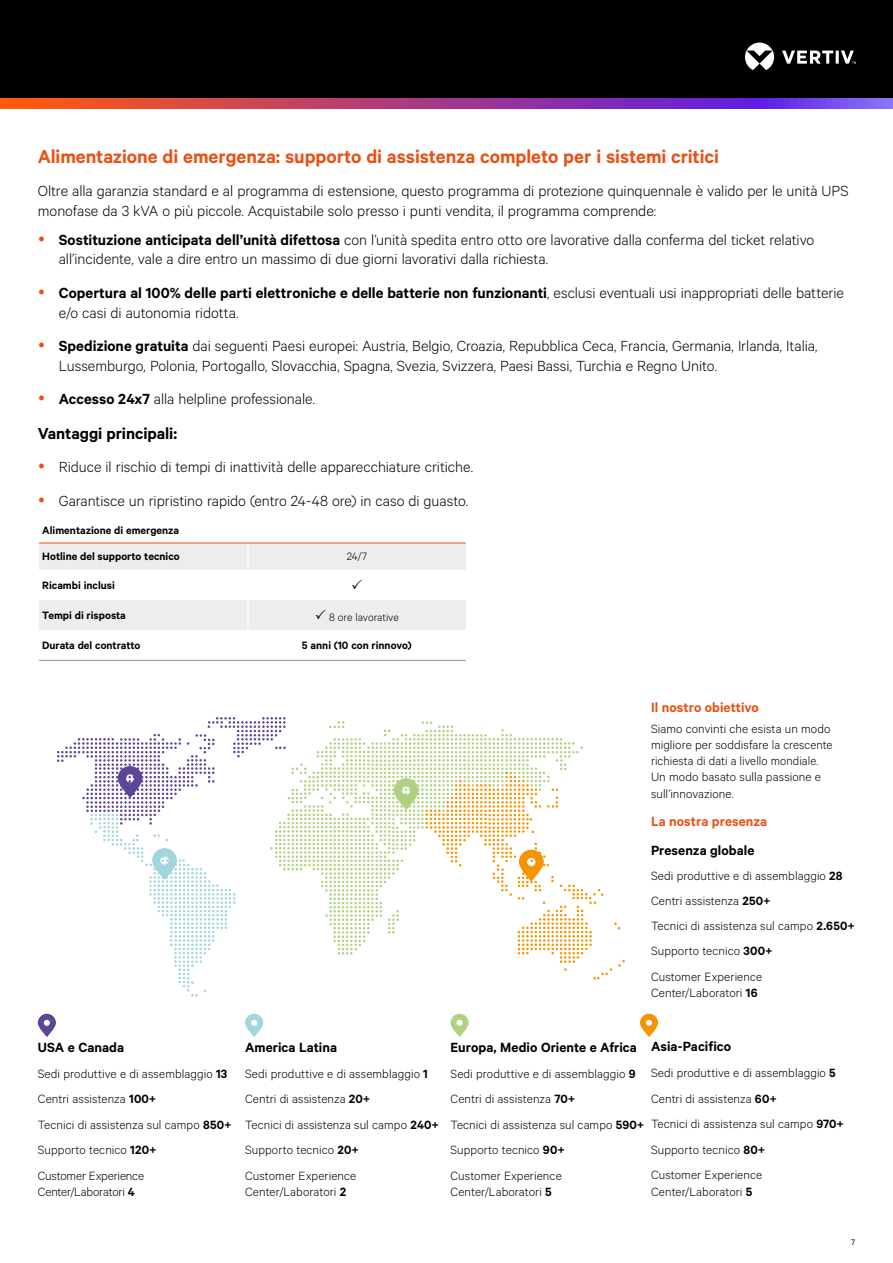
<style>
.page{position:relative;width:893px;height:1263px;background:#fff}
.page>*{position:absolute;margin:0;border:0;box-sizing:border-box;transform-origin:0 0}
.t1{font:600 21px "Calibre";letter-spacing:-.005em;color:#e95114}
.t2{font:600 18px "Calibre";letter-spacing:-.005em;color:#000}
.t3{font:300 16.5px/19.8px "Calibre";letter-spacing:-.005em;color:#000}
.t4{font:600 15px "Calibre";letter-spacing:.005em;color:#000}
.t5{font:600 15px "Calibre";letter-spacing:.005em;color:#e95114}
.t6{font:300 13.5px/25.5px "Calibre";letter-spacing:.005em;color:#000}
.t7{font:300 13.5px "Calibre";letter-spacing:-.015em;color:#000}
.t8{font:600 12px/25.8px "Calibre";color:#000}
.t9{font:300 12px "Calibre";letter-spacing:-.005em;color:#000}
.t10{font:9px "Calibre";color:#000}
.s1{font-weight:600}
</style>
<div class="page">
<div style="left:0;top:0;width:893px;height:108px;background:#000"></div>
<svg style="left:745px;top:43px;width:111px;height:27px"></svg>
<svg style="left:0;top:98px;width:893px;height:11px"></svg>
<svg style="left:57px;top:717px;width:568px;height:279px"></svg>
<svg style="left:38px;top:1014px;width:18px;height:23px"></svg>
<svg style="left:245px;top:1014px;width:18px;height:23px"></svg>
<svg style="left:450px;top:1014px;width:19px;height:23px"></svg>
<svg style="left:640px;top:1014px;width:18px;height:23px"></svg>
<svg style="left:39px;top:542px;width:427px;height:118px"></svg>
<hr style="left:247px;top:630px;width:1px;height:30px;background:#fff">
<hr style="left:39px;top:660px;width:209px;height:1px;background:#9d9d9c">
<hr style="left:248px;top:660px;width:218px;height:1px;background:#9d9d9c">
<svg style="left:39px;top:543px;width:427px;height:87px"></svg>
<p class="t1" style="left:38px;top:144px;width:683px">Alimentazione di emergenza: supporto di assistenza completo per i sistemi critici</p>
<p class="t3" style="left:38px;top:180px;width:812px">Oltre alla garanzia standard e al programma di estensione, questo programma di protezione quinquennale è valido per le unità UPS monofase da 3 kVA o più piccole. Acquistabile solo presso i punti vendita, il programma comprende:</p>
<p class="t3" style="left:59px;top:229px;width:757px"><span class="s1">Sostituzione anticipata dell’unità difettosa</span> con l’unità spedita entro otto ore lavorative dalla conferma del ticket relativo all’incidente, vale a dire entro un massimo di due giorni lavorativi dalla richiesta.</p>
<p class="t3" style="left:59px;top:282px;width:787px"><span class="s1">Copertura al 100% delle parti elettroniche e delle batterie non funzionanti</span>, esclusi eventuali usi inappropriati delle batterie e/o casi di autonomia ridotta.</p>
<p class="t3" style="left:59px;top:335px;width:760px"><span class="s1">Spedizione gratuita</span> dai seguenti Paesi europei: Austria, Belgio, Croazia, Repubblica Ceca, Francia, Germania, Irlanda, Italia,<br>Lussemburgo, Polonia, Portogallo, Slovacchia, Spagna, Svezia, Svizzera, Paesi Bassi, Turchia e Regno Unito.</p>
<p class="t3" style="left:59px;top:388px;width:258px"><span class="s1">Accesso 24x7</span> alla helpline professionale.</p>
<p class="t2" style="left:38px;top:423px;width:141px">Vantaggi principali:</p>
<p class="t3" style="left:59px;top:450px;width:416px;line-height:33.3px">Riduce il rischio di tempi di inattività delle apparecchiature critiche.<br>Garantisce un ripristino rapido (entro 24-48 ore) in caso di guasto.</p>
<p class="t8" style="left:42px;top:517px;width:139px">Alimentazione di emergenza<br>Hotline del supporto tecnico</p>
<p class="t9" style="left:347px;top:549px;width:22px">24/7</p>
<p class="t8" style="left:42px;top:572px;width:74px">Ricambi inclusi</p>
<p class="t8" style="left:42px;top:602px;width:85px">Tempi di risposta</p>
<p class="t9" style="left:329px;top:610px;width:71px">8 ore lavorative</p>
<p class="t8" style="left:42px;top:632px;width:100px">Durata del contratto</p>
<p class="t8" style="left:302px;top:632px;width:111px">5 anni (10 con rinnovo)</p>
<p class="t5" style="left:651px;top:699px;width:109px">Il nostro obiettivo</p>
<p class="t6" style="left:651px;top:720px;width:183px;line-height:16.2px">Siamo convinti che esista un modo migliore per soddisfare la crescente richiesta di dati a livello mondiale.<br>Un modo basato sulla passione e sull’innovazione.</p>
<p class="t5" style="left:651px;top:812px;width:118px">La nostra presenza</p>
<p class="t4" style="left:651px;top:841px;width:105px">Presenza globale</p>
<p class="t6" style="left:651px;top:862px;width:205px">Sedi produttive e di assemblaggio <span class="s1">28<br></span>Centri assistenza <span class="s1">250+<br></span>Tecnici di assistenza sul campo <span class="s1">2.650+<br></span>Supporto tecnico <span class="s1">300+<br></span>Customer Experience</p>
<p class="t6" style="left:651px;top:979px;width:108px">Center/Laboratori <span class="s1">16</span></p>
<p class="t4" style="left:38px;top:1039px;width:88px">USA e Canada</p>
<p class="t6" style="left:38px;top:1060px;width:195px">Sedi produttive e di assemblaggio <span class="s1">13<br></span>Centri assistenza <span class="s1">100+<br></span>Tecnici di assistenza sul campo <span class="s1">850+<br></span>Supporto tecnico <span class="s1">120+<br></span>Customer Experience</p>
<p class="t7" style="left:38px;top:1184px;width:98px">Center/Laboratori <span class="s1">4</span></p>
<p class="t4" style="left:245px;top:1039px;width:93px">America Latina</p>
<p class="t6" style="left:245px;top:1060px;width:196px">Sedi produttive e di assemblaggio <span class="s1">1<br></span>Centri di assistenza <span class="s1">20+<br></span>Tecnici di assistenza sul campo <span class="s1">240+<br></span>Supporto tecnico <span class="s1">20+<br></span>Customer Experience</p>
<p class="t6" style="left:245px;top:1179px;width:103px">Center/Laboratori <span class="s1">2</span></p>
<p class="t4" style="left:651px;top:1038px;width:82px">Asia-Pacifico</p>
<p class="t6" style="left:651px;top:1059px;width:195px">Sedi produttive e di assemblaggio <span class="s1">5<br></span>Centri di assistenza <span class="s1">60+<br></span>Tecnici di assistenza sul campo <span class="s1">970+<br></span>Supporto tecnico <span class="s1">80+<br></span>Customer Experience</p>
<p class="t6" style="left:651px;top:1178px;width:103px">Center/Laboratori <span class="s1">5</span></p>
<p class="t4" style="left:450px;top:1039px;width:188px">Europa, Medio Oriente e Africa</p>
<p class="t6" style="left:450px;top:1060px;width:195px">Sedi produttive e di assemblaggio <span class="s1">9<br></span>Centri di assistenza <span class="s1">70+<br></span>Tecnici di assistenza sul campo <span class="s1">590+<br></span>Supporto tecnico <span class="s1">90+<br></span>Customer Experience</p>
<p class="t6" style="left:450px;top:1179px;width:103px">Center/Laboratori <span class="s1">5</span></p>
<p class="t10" style="left:851px;top:1236px;width:5px">7</p>
</div>
